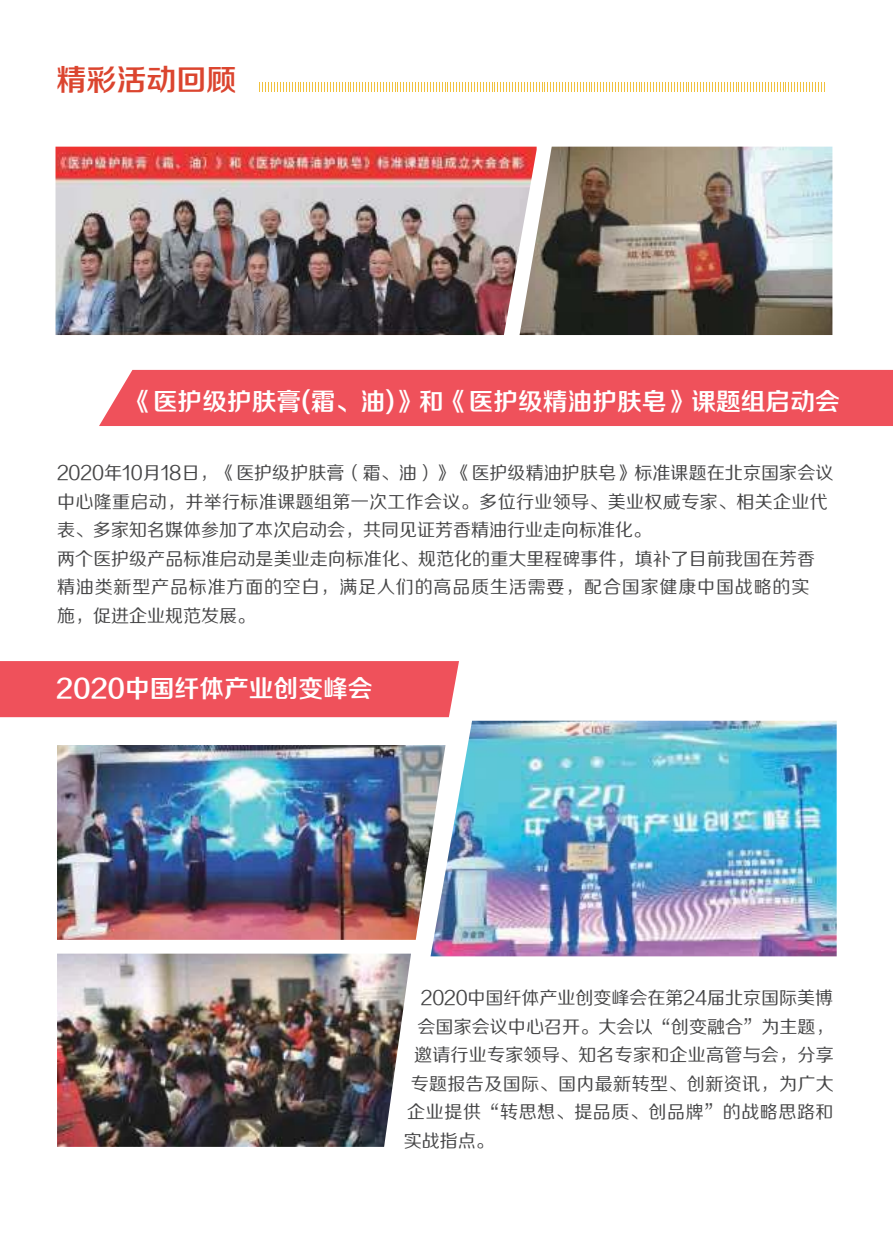
<style>
.page{position:relative;width:893px;height:1238px;background:#fff}
.page>*{position:absolute;margin:0;border:0;box-sizing:border-box;transform-origin:0 0}
.t1{font:30px "FZZZHONGJW GB1 0";color:#db452f}
.t2{font:24.75px "FZZZHONGJW GB1 0";color:#fff}
.t3{font:18px/28.5px "FZZHJW GB1 0";letter-spacing:.005em;color:#454546}
.t4{font:18px "FZZHJW GB1 0";letter-spacing:.025em;color:#454546}
.t5{font:18px "FZZHJW GB1 0";letter-spacing:.03em;color:#454546}
</style>
<div class="page">
<svg style="left:259px;top:82px;width:566px;height:10px"></svg>
<div style="left:99px;top:370px;width:794px;height:56px;background:#ef515b"></div>
<div style="left:0;top:661px;width:459px;height:56px;background:#ef515b"></div>
<img style="left:56px;top:147px;width:464px;height:188px">
<img style="left:57px;top:745px;width:373px;height:194px">
<img style="left:57px;top:953px;width:354px;height:193px">
<img style="left:520px;top:147px;width:312px;height:188px">
<img style="left:430px;top:720px;width:407px;height:236px">
<h1 class="t1" style="left:57px;top:63px;width:181px">精彩活动回顾</h1>
<h2 class="t2" style="left:128px;top:387px;width:713px">《医护级护肤膏(霜、油)》和《医护级精油护肤皂》课题组启动会</h2>
<p class="t3" style="left:57px;top:460px;width:778px">2020年10月18日，《医护级护肤膏（霜、油）》《医护级精油护肤皂》标准课题在北京国家会议中心隆重启动，并举行标准课题组第一次工作会议。多位行业领导、美业权威专家、相关企业代表、多家知名媒体参加了本次启动会，共同见证芳香精油行业走向标准化。<br>两个医护级产品标准启动是美业走向标准化、规范化的重大里程碑事件，填补了目前我国在芳香精油类新型产品标准方面的空白，满足人们的高品质生活需要，配合国家健康中国战略的实<br>施，促进企业规范发展。</p>
<h2 class="t2" style="left:56px;top:674px;width:318px">2020中国纤体产业创变峰会</h2>
<p class="t3" style="left:421px;top:985px;width:414px">2020中国纤体产业创变峰会在第24届北京国际美博</p>
<p class="t3" style="left:417px;top:1013px;width:418px">会国家会议中心召开。大会以“创变融合”为主题，</p>
<p class="t3" style="left:414px;top:1042px;width:421px">邀请行业专家领导、知名专家和企业高管与会，分享</p>
<p class="t4" style="left:411px;top:1073px;width:425px">专题报告及国际、国内最新转型、创新资讯，为广大</p>
<p class="t5" style="left:407px;top:1102px;width:428px">企业提供“转思想、提品质、创品牌”的战略思路和</p>
<p class="t3" style="left:404px;top:1127px;width:91px">实战指点。</p>
</div>
